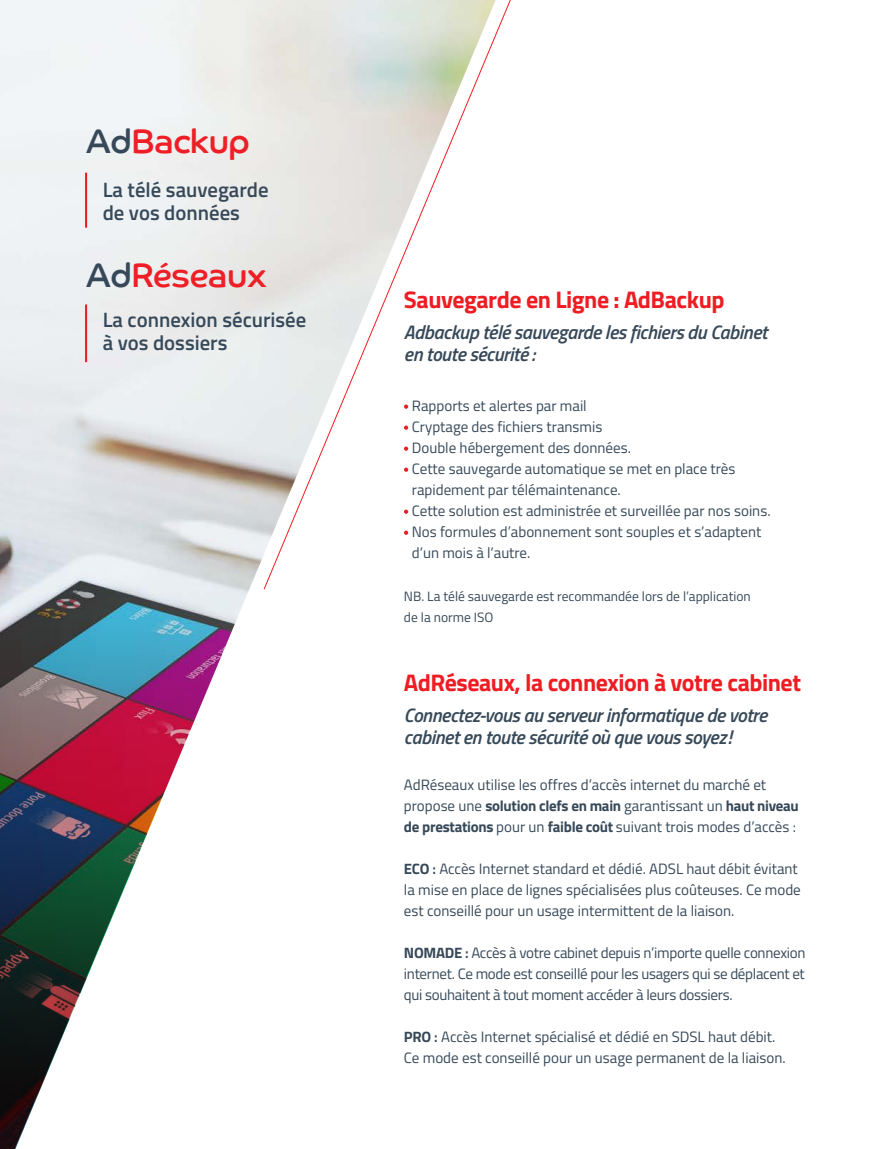
<style>
.page{position:relative;width:893px;height:1149px;background:#fff}
.page>*{position:absolute;margin:0;border:0;box-sizing:border-box;transform-origin:0 0}
.t1{font:33.6px "Co Headline";letter-spacing:-.005em;color:#ee1f26}
.t2{font:700 24px "Titillium Web";letter-spacing:-.02em;color:#ee1d23}
.t3{font:600 20.7px/22.8px "Titillium Web";color:#374959}
.t4{font:italic 600 19.5px/22.5px "Titillium Web";letter-spacing:-.02em;color:#374959}
.t5{font:15px/21px "Titillium Web";color:#374959}
.t6{font:13.5px/21px "Titillium Web";color:#374959}
.s1{color:#374959}
.s2{font-weight:700}
.s3{font-weight:600}
</style>
<div class="page">
<img style="left:0;top:0;width:264px;height:502px">
<svg style="left:264px;top:0;width:247px;height:550px"></svg>
<svg style="left:404px;top:404px;width:4px;height:4px"></svg>
<svg style="left:404px;top:425px;width:4px;height:4px"></svg>
<svg style="left:404px;top:446px;width:4px;height:4px"></svg>
<svg style="left:404px;top:467px;width:4px;height:4px"></svg>
<svg style="left:404px;top:509px;width:4px;height:4px"></svg>
<svg style="left:404px;top:530px;width:4px;height:4px"></svg>
<hr style="left:85px;top:173px;width:2px;height:54px;background:#ee1d23">
<hr style="left:85px;top:304px;width:2px;height:58px;background:#ee1d23">
<svg style="left:0;top:502px;width:281px;height:646px"></svg>
<h1 class="t1" style="left:86px;top:122px;width:165px"><span class="s1">Ad</span>Backup</h1>
<h3 class="t3" style="left:103px;top:177px;width:167px">La télé sauvegarde de vos données</h3>
<h1 class="t1" style="left:86px;top:255px;width:182px"><span class="s1">Ad</span>Réseaux</h1>
<h3 class="t3" style="left:103px;top:307px;width:205px">La connexion sécurisée à vos dossiers</h3>
<h2 class="t2" style="left:404px;top:281px;width:322px">Sauvegarde en Ligne : AdBackup</h2>
<h3 class="t4" style="left:404px;top:319px;width:365px">Adbackup télé sauvegarde les fichiers du Cabinet en toute sécurité :</h3>
<p class="t5" style="left:412px;top:395px;width:360px">Rapports et alertes par mail<br>Cryptage des fichiers transmis<br>Double hébergement des données.<br>Cette sauvegarde automatique se met en place très rapidement par télémaintenance.<br>Cette solution est administrée et surveillée par nos soins.<br>Nos formules d’abonnement sont souples et s’adaptent d’un mois à l’autre.</p>
<p class="t6" style="left:404px;top:584px;width:348px">NB. La télé sauvegarde est recommandée lors de l’application de la norme ISO</p>
<h2 class="t2" style="left:404px;top:663px;width:399px">AdRéseaux, la connexion à votre cabinet</h2>
<h3 class="t4" style="left:404px;top:702px;width:365px">Connectez-vous au serveur informatique de votre cabinet en toute sécurité où que vous soyez!</h3>
<p class="t5" style="left:404px;top:773px;width:396px">AdRéseaux utilise les offres d’accès internet du marché et propose une <span class="s2">solution clefs en main</span> garantissant un <span class="s2">haut niveau de prestations</span> pour un <span class="s2">faible coût</span> suivant trois modes d’accès :</p>
<p class="t5" style="left:404px;top:857px;width:398px"><span class="s2">ECO</span> <span class="s3">:</span> Accès Internet standard et dédié. ADSL haut débit évitant la mise en place de lignes spécialisées plus coûteuses. Ce mode est conseillé pour un usage intermittent de la liaison.</p>
<p class="t5" style="left:404px;top:941px;width:403px;text-align:justify"><span class="s2">NOMADE</span> <span class="s3">:</span> Accès à votre cabinet depuis n’importe quelle connexion internet. Ce mode est conseillé pour les usagers qui se déplacent et qui souhaitent à tout moment accéder à leurs dossiers.</p>
<p class="t5" style="left:404px;top:1025px;width:383px"><span class="s2">PRO</span> <span class="s3">:</span> Accès Internet spécialisé et dédié en SDSL haut débit.<br>Ce mode est conseillé pour un usage permanent de la liaison.</p>
</div>
